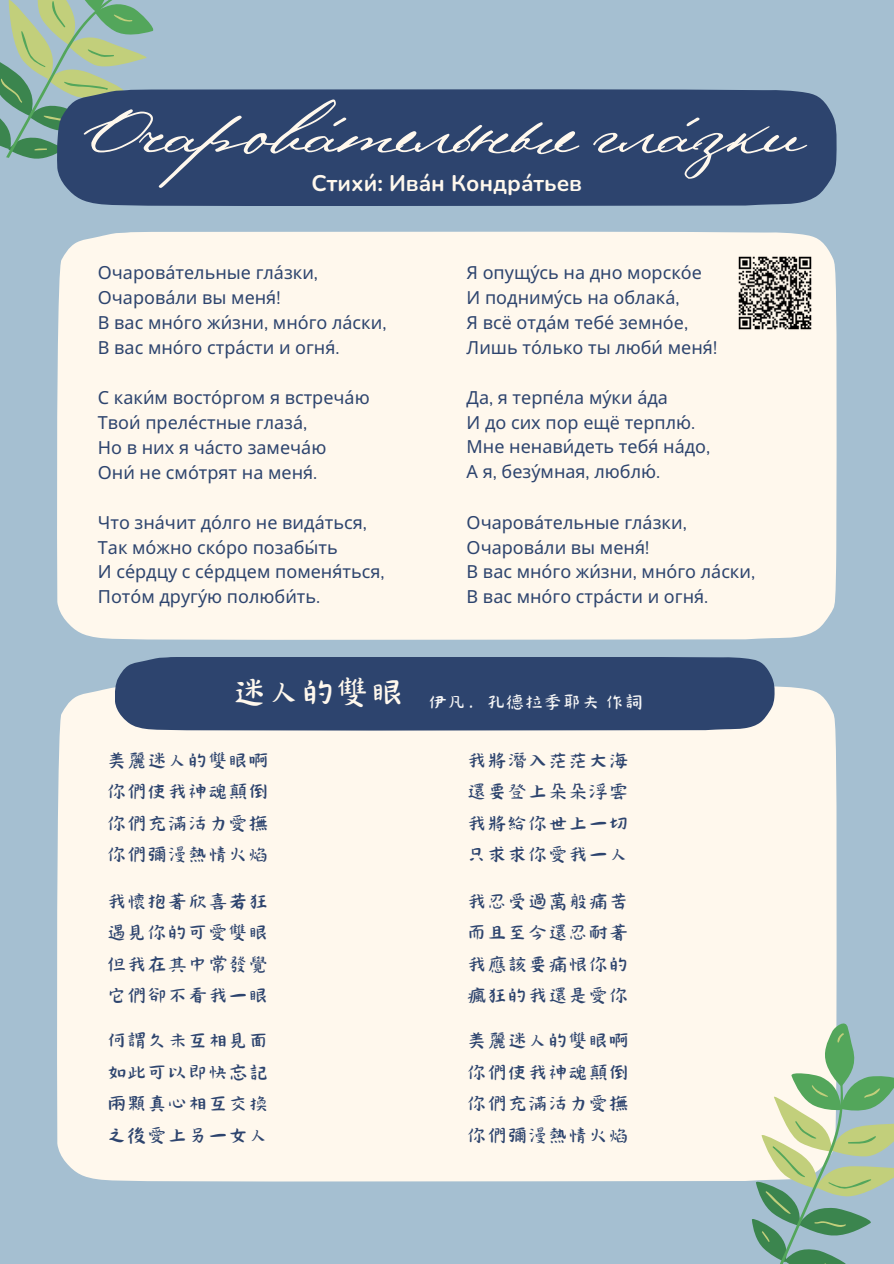
<style>
.page{position:relative;width:894px;height:1264px;background:#fff}
.page>*{position:absolute;margin:0;border:0;box-sizing:border-box;transform-origin:0 0}
.t1{font:72px "Pushkin Script High";letter-spacing:-.03em;color:#fff8ed}
.t2{font:38.7px "Canva Wander World CN";letter-spacing:-.01em;color:#fff8ed}
.t3{font:22.5px/31.5px "Canva Wander World CN";color:#2d446e;text-align:justify}
.t4{font:700 22.5px "Nunito";color:#fff8ed}
.t5{font:21px "Canva Wander World CN";color:#f6f6f6}
.t6{font:18px/24.8px "Noto Sans";color:#2d446e}
.s1{font-family:"Nunito"}
</style>
<div class="page">
<div style="left:0;top:0;width:893px;height:1263px;background:#a5bfd1"></div>
<div style="left:57px;top:232px;width:779px;height:408px;background:#fff8ed"></div>
<div style="left:57px;top:685px;width:779px;height:496px;background:#fff8ed"></div>
<svg style="left:0;top:0;width:154px;height:159px"></svg>
<svg style="left:689px;top:1015px;width:204px;height:248px"></svg>
<div style="left:57px;top:89px;width:779px;height:117px;background:#2d446e"></div>
<div style="left:115px;top:657px;width:659px;height:73px;background:#2d446e"></div>
<img style="left:736px;top:255px;width:76px;height:75px">
<h3 class="t1" style="left:91px;top:85px;width:712px">Очарова́та́ ельные гла́за́ ки</h3>
<p class="t4" style="left:311px;top:168px;width:272px">Стихи́: Ива́ н Кондра́тьев</p>
<p class="t6" style="left:98px;top:260px;width:222px">Очарова́тельные гла́зки<span class="s1">,</span></p>
<p class="t6" style="left:98px;top:285px;width:184px">Очарова́ли вы меня́<span class="s1">!</span></p>
<p class="t6" style="left:98px;top:309px;width:290px">В вас мно́го жи́зни<span class="s1">,</span> мно́го ла́ски<span class="s1">,</span></p>
<p class="t6" style="left:98px;top:334px;width:243px">В вас мно́го стра́сти и огня́<span class="s1">.</span></p>
<p class="t6" style="left:98px;top:385px;width:273px">С каки́ м восто́ргом я встреча́ ю</p>
<p class="t6" style="left:98px;top:409px;width:230px">Твои́ преле́стные глаза́<span class="s1">,<br></span>Но в них я ча́сто замеча́ ю</p>
<p class="t6" style="left:98px;top:459px;width:221px">Они́ не смо́трят на меня́<span class="s1">.</span></p>
<p class="t6" style="left:98px;top:509px;width:270px">Что зна́ чит до́лго не вида́ться<span class="s1">,</span></p>
<p class="t6" style="left:98px;top:534px;width:241px">Так мо́жно ско́ро позабы́ть</p>
<p class="t6" style="left:98px;top:559px;width:288px">И се́ рдцу с се́ рдцем поменя́ться<span class="s1">,</span></p>
<p class="t6" style="left:98px;top:584px;width:224px">Пото́ м другу́юу́ полюби́ть<span class="s1">.</span></p>
<p class="t2" style="left:232px;top:676px;width:174px">迷人的雙眼</p>
<h4 class="t3" style="left:106px;top:745px;width:163px">美麗迷人的雙眼啊你們使我神魂顛倒你們充滿活力愛撫你們彌漫熱情火焰</h4>
<h4 class="t3" style="left:106px;top:886px;width:163px">我懷抱著欣喜若狂遇見你的可愛雙眼但我在其中常發覺它們卻不看我一眼</h4>
<h4 class="t3" style="left:106px;top:1025px;width:163px">何謂久未互相見面如此可以即快忘記兩顆真心相互交換之後愛上另一女人</h4>
<p class="t6" style="left:466px;top:260px;width:237px">Я опущу́су́ ь на дно морско́е</p>
<p class="t6" style="left:466px;top:285px;width:214px">И подниму́су́ ь на облака́<span class="s1">,</span></p>
<p class="t6" style="left:466px;top:309px;width:223px">Я всё отда́ м тебе́ земно́е<span class="s1">,</span></p>
<p class="t6" style="left:466px;top:334px;width:252px">Лишь то́лько ты люби́ меня́<span class="s1">!</span></p>
<p class="t6" style="left:466px;top:384px;width:203px">Да<span class="s1">,</span> я терпе́ла му́ку́ и а́да</p>
<p class="t6" style="left:466px;top:409px;width:230px">И до сих пор ещё терплю́<span class="s1">.</span></p>
<p class="t6" style="left:466px;top:434px;width:245px">Мне ненави́деть тебя́ на́до<span class="s1">,</span></p>
<p class="t6" style="left:466px;top:459px;width:195px">А я<span class="s1">,</span> безу́му́ ная<span class="s1">,</span> люблю́<span class="s1">.</span></p>
<p class="t6" style="left:466px;top:509px;width:222px">Очарова́тельные гла́зки<span class="s1">,</span></p>
<p class="t6" style="left:466px;top:534px;width:184px">Очарова́ли вы меня́<span class="s1">!</span></p>
<h2 class="t6" style="left:466px;top:559px;width:290px">В вас мно́го жи́зни<span class="s1">,</span> мно́го ла́ски<span class="s1">,</span></h2>
<h4 class="t6" style="left:466px;top:584px;width:243px">В вас мно́го стра́сти и огня́<span class="s1">.</span></h4>
<p class="t5" style="left:428px;top:693px;width:216px">伊凡．孔德拉季耶夫作詞</p>
<h4 class="t3" style="left:466px;top:745px;width:163px">我將潛入茫茫大海還要登上朵朵浮雲我將給你世上一切只求求你愛我一人</h4>
<h4 class="t3" style="left:466px;top:886px;width:163px">我忍受過萬般痛苦而且至今還忍耐著我應該要痛恨你的瘋狂的我還是愛你</h4>
<p class="t3" style="left:466px;top:1025px;width:163px">美麗迷人的雙眼啊你們使我神魂顛倒你們充滿活力愛撫你們彌漫熱情火焰</p>
</div>
